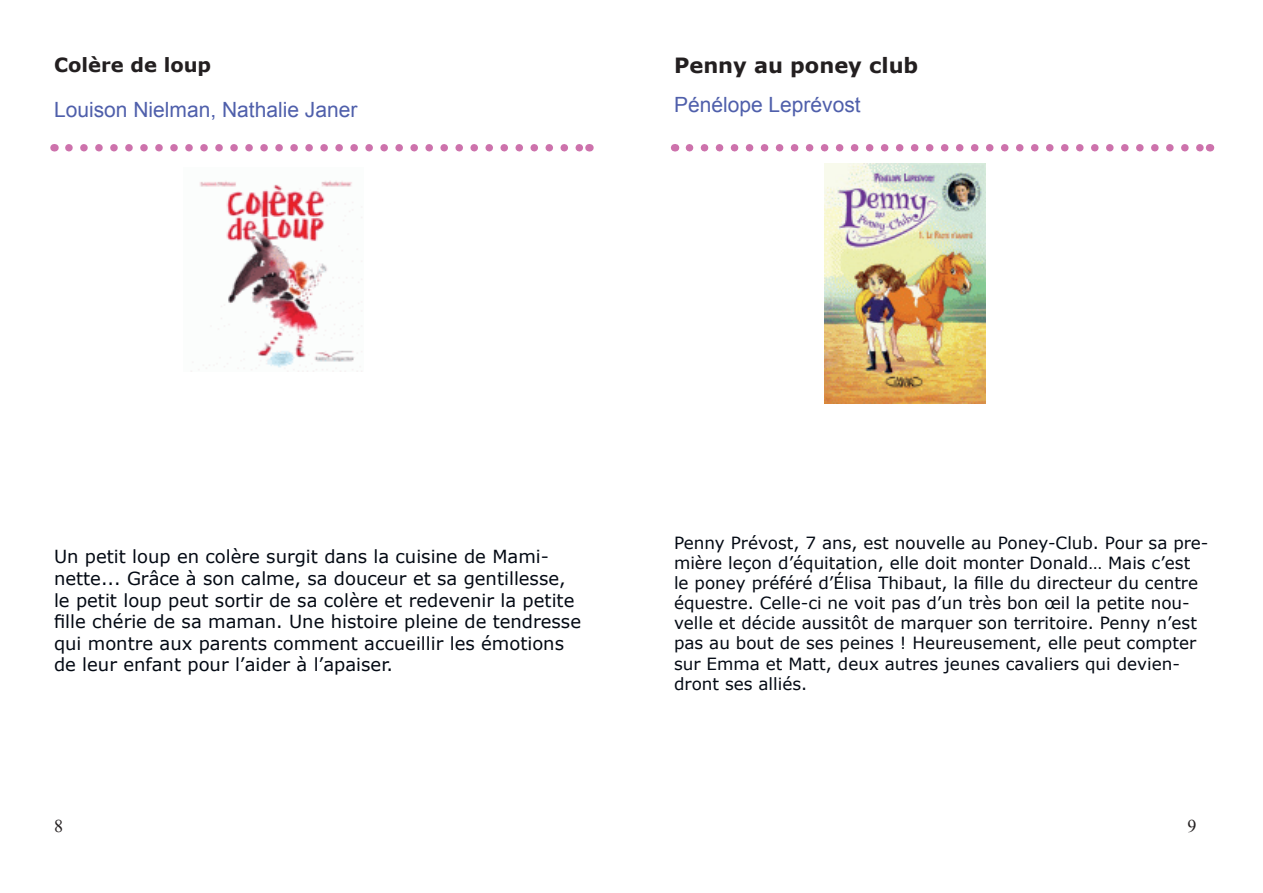
<style>
.page{position:relative;width:1263px;height:893px;background:#fff}
.page>*{position:absolute;margin:0;border:0;box-sizing:border-box;transform-origin:0 0}
.t1{font:21px "Arial";color:#4f5fab}
.t2{font:700 21px "Verdana";color:#231f20}
.t3{font:700 19.5px "Verdana";color:#231f20}
.t4{font:18px/21.6px "Verdana";color:#030913}
.t5{font:18px "Times New Roman";color:#231f20}
.t6{font:16.8px/20.1px "Verdana";color:#030913}
</style>
<div class="page">
<svg style="left:69px;top:144px;width:512px;height:7px"></svg>
<svg style="left:689px;top:144px;width:513px;height:7px"></svg>
<img style="left:192px;top:181px;width:170px;height:189px">
<img style="left:825px;top:164px;width:160px;height:240px">
<p class="t3" style="left:54px;top:51px;width:159px">Colère de loup</p>
<p class="t2" style="left:674px;top:51px;width:246px">Penny au poney club</p>
<p class="t1" style="left:54px;top:96px;width:305px">Louison Nielman, Nathalie Janer</p>
<p class="t1" style="left:674px;top:91px;width:188px">Pénélope Leprévost</p>
<p class="t4" style="left:54px;top:546px;width:529px">Un petit loup en colère surgit dans la cuisine de Mami&shy;nette... Grâce à son calme, sa douceur et sa gentillesse, le petit loup peut sortir de sa colère et redevenir la petite fille chérie de sa maman. Une histoire pleine de tendresse qui montre aux parents comment accueillir les émotions de leur enfant pour l’aider à l’apaiser.</p>
<p class="t5" style="left:54px;top:813px;width:10px">8</p>
<p class="t6" style="left:674px;top:532px;width:536px">Penny Prévost, 7 ans, est nouvelle au Poney-Club. Pour sa pre&shy;mière leçon d’équitation, elle doit monter Donald… Mais c’est le poney préféré d’Élisa Thibaut, la fille du directeur du centre équestre. Celle-ci ne voit pas d’un très bon œil la petite nou&shy;velle et décide aussitôt de marquer son territoire. Penny n’est pas au bout de ses peines ! Heureusement, elle peut compter sur Emma et Matt, deux autres jeunes cavaliers qui devien&shy;dront ses alliés.</p>
<p class="t5" style="left:1187px;top:814px;width:10px">9</p>
</div>
